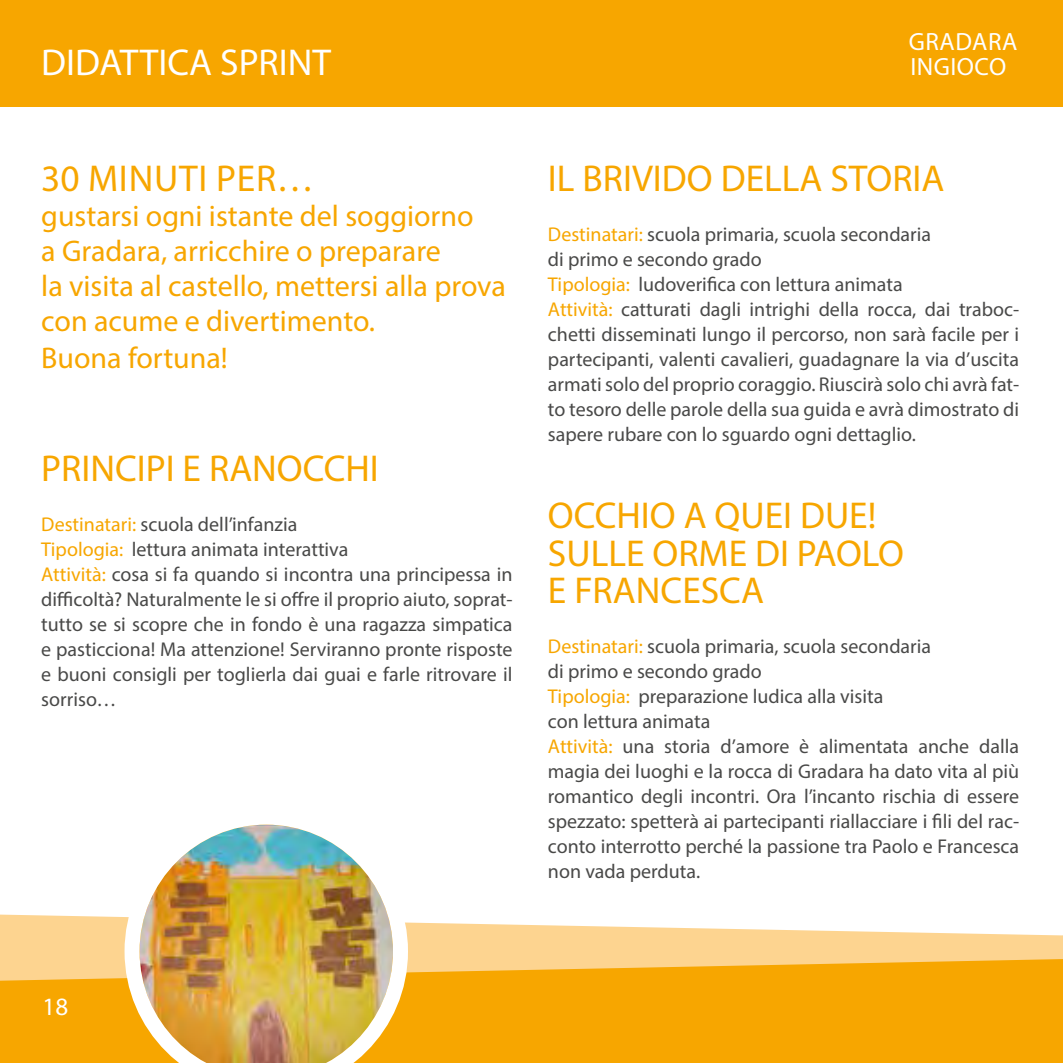
<style>
.page{position:relative;width:1063px;height:1063px;background:#fff}
.page>*{position:absolute;margin:0;border:0;box-sizing:border-box;transform-origin:0 0}
.t1{font:37.5px/37.5px "Myriad Pro";color:#f7a600}
.t2{font:37.5px "Myriad Pro";color:#fff}
.t3{font:37.5px "Myriad Pro";letter-spacing:.02em;color:#f7a600}
.t4{font:30px/35.8px "Myriad Pro";color:#f7a600}
.t5{font:25px "Myriad Pro";letter-spacing:.02em;color:#fff}
.t6{font:20px/25px "Myriad Pro";color:#494948}
.s1{color:#f7a600}
</style>
<div class="page">
<svg style="left:0;top:915px;width:1063px;height:44px;fill:#fdd490"></svg>
<svg style="left:0;top:959px;width:1063px;height:104px;background:#f7aa0c"></svg>
<div style="left:0;top:0;width:1063px;height:106px;background:#f7a600"></div>
<img style="left:125px;top:824px;width:283px;height:239px">
<p class="t5" style="left:909px;top:26px;width:110px">GRADARA</p>
<h1 class="t2" style="left:41px;top:39px;width:291px">DIDATTICA SPRINT</h1>
<p class="t5" style="left:910px;top:51px;width:97px">INGIOCO</p>
<h1 class="t3" style="left:41px;top:155px;width:274px">30 MINUTI PER…</h1>
<h2 class="t4" style="left:41px;top:197px;width:466px">gustarsi ogni istante del soggiorno<br>a Gradara, arricchire o preparare<br>la visita al castello, mettersi alla prova con acume e divertimento.<br>Buona fortuna!</h2>
<h1 class="t1" style="left:41px;top:449px;width:339px">PRINCIPI E RANOCCHI</h1>
<p class="t6" style="left:41px;top:511px;width:473px"><span class="s1">Destinatari:</span> scuola dell’infanzia<br><span class="s1">Tipologia:</span> lettura animata interattiva<br><span class="s1">Attività:</span> cosa si fa quando si incontra una principessa in difficoltà? Naturalmente le si offre il proprio aiuto, soprat&shy;tutto se si scopre che in fondo è una ragazza simpatica e pasticciona! Ma attenzione! Serviranno pronte risposte e buoni consigli per toglierla dai guai e farle ritrovare il sorriso…</p>
<h1 class="t1" style="left:548px;top:159px;width:398px">IL BRIVIDO DELLA STORIA</h1>
<p class="t6" style="left:548px;top:221px;width:473px"><span class="s1">Destinatari:</span> scuola primaria, scuola secondaria<br>di primo e secondo grado<br><span class="s1">Tipologia:</span> ludoverifica con lettura animata<br><span class="s1">Attività:</span> catturati dagli intrighi della rocca, dai traboc&shy;chetti disseminati lungo il percorso, non sarà facile per i partecipanti, valenti cavalieri, guadagnare la via d’uscita armati solo del proprio coraggio. Riuscirà solo chi avrà fat&shy;to tesoro delle parole della sua guida e avrà dimostrato di sapere rubare con lo sguardo ogni dettaglio.</p>
<h1 class="t1" style="left:548px;top:496px;width:358px">OCCHIO A QUEI DUE!<br>SULLE ORME DI PAOLO<br>E FRANCESCA</h1>
<p class="t6" style="left:548px;top:634px;width:473px"><span class="s1">Destinatari:</span> scuola primaria, scuola secondaria<br>di primo e secondo grado<br><span class="s1">Tipologia:</span> preparazione ludica alla visita<br>con lettura animata<br><span class="s1">Attività:</span> una storia d’amore è alimentata anche dalla magia dei luoghi e la rocca di Gradara ha dato vita al più romantico degli incontri. Ora l’incanto rischia di essere spezzato: spetterà ai partecipanti riallacciare i fili del rac&shy;conto interrotto perché la passione tra Paolo e Francesca non vada perduta.</p>
<p class="t5" style="left:43px;top:992px;width:27px">18</p>
</div>
